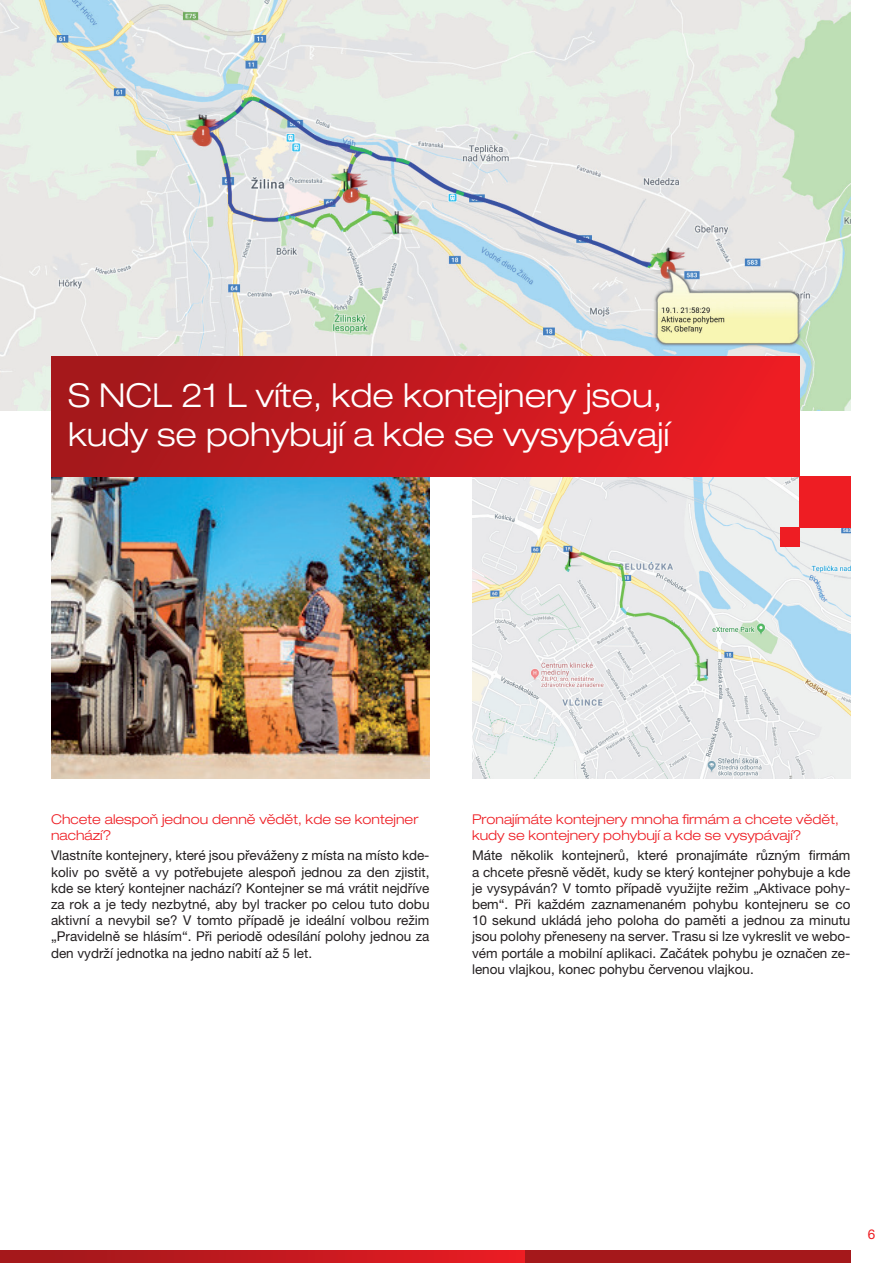
<style>
.page{position:relative;width:893px;height:1263px;background:#fff}
.page>*{position:absolute;margin:0;border:0;box-sizing:border-box;transform-origin:0 0}
.t1{font:300 expanded 33px/39.6px "Helvetica Neue LT Pro";color:#fff}
.t2{font:13.5px/16.2px "Helvetica Neue LT Pro";color:#231f20;text-align:justify}
.t3{font:300 expanded 13.5px/16.2px "Helvetica Neue LT Pro";color:#ee1d23}
.t4{font:13.5px "Helvetica Neue LT Pro";color:#ee1d23}
</style>
<div class="page">
<img style="left:51px;top:476px;width:378px;height:302px">
<img style="left:472px;top:476px;width:378px;height:302px">
<div style="left:521px;top:1250px;width:329px;height:13px;background:#a5181b"></div>
<svg style="left:0;top:1250px;width:525px;height:13px;background:#c3191f"></svg>
<img style="left:0;top:0;width:850px;height:410px">
<div style="left:799px;top:476px;width:51px;height:51px;background:#ee1d23"></div>
<div style="left:780px;top:527px;width:19px;height:19px;background:#ee1d23"></div>
<div style="left:51px;top:356px;width:748px;height:120px;background:linear-gradient(to right,#9e171b,#ef1c24)"></div>
<h1 class="t1" style="left:68px;top:375px;width:603px">S NCL 21 L víte, kde kontejnery jsou, kudy se pohybují a kde se vysypávají</h1>
<p class="t3" style="left:51px;top:811px;width:369px">Chcete alespoň jednou denně vědět, kde se kontejner nachází?</p>
<p class="t2" style="left:51px;top:847px;width:380px">Vlastníte kontejnery, které jsou převáženy z místa na místo kde&shy;koliv po světě a vy potřebujete alespoň jednou za den zjistit, kde se který kontejner nachází? Kontejner se má vrátit nejdříve za rok a je tedy nezbytné, aby byl tracker po celou tuto dobu aktivní a nevybil se? V tomto případě je ideální volbou režim „Pravidelně se hlásím“. Při periodě odesílání polohy jednou za den vydrží jednotka na jedno nabití až 5 let.</p>
<p class="t3" style="left:472px;top:811px;width:368px">Pronajímáte kontejnery mnoha firmám a chcete vědět, kudy se kontejnery pohybují a kde se vysypávají?</p>
<p class="t2" style="left:472px;top:847px;width:380px">Máte několik kontejnerů, které pronajímáte různým firmám a chcete přesně vědět, kudy se který kontejner pohybuje a kde je vysypáván? V tomto případě využijte režim „Aktivace pohy&shy;bem“. Při každém zaznamenaném pohybu kontejneru se co 10 sekund ukládá jeho poloha do paměti a jednou za minutu jsou polohy přeneseny na server. Trasu si lze vykreslit ve webo&shy;vém portále a mobilní aplikaci. Začátek pohybu je označen ze&shy;lenou vlajkou, konec pohybu červenou vlajkou.</p>
<p class="t4" style="left:868px;top:1226px;width:9px">6</p>
</div>
